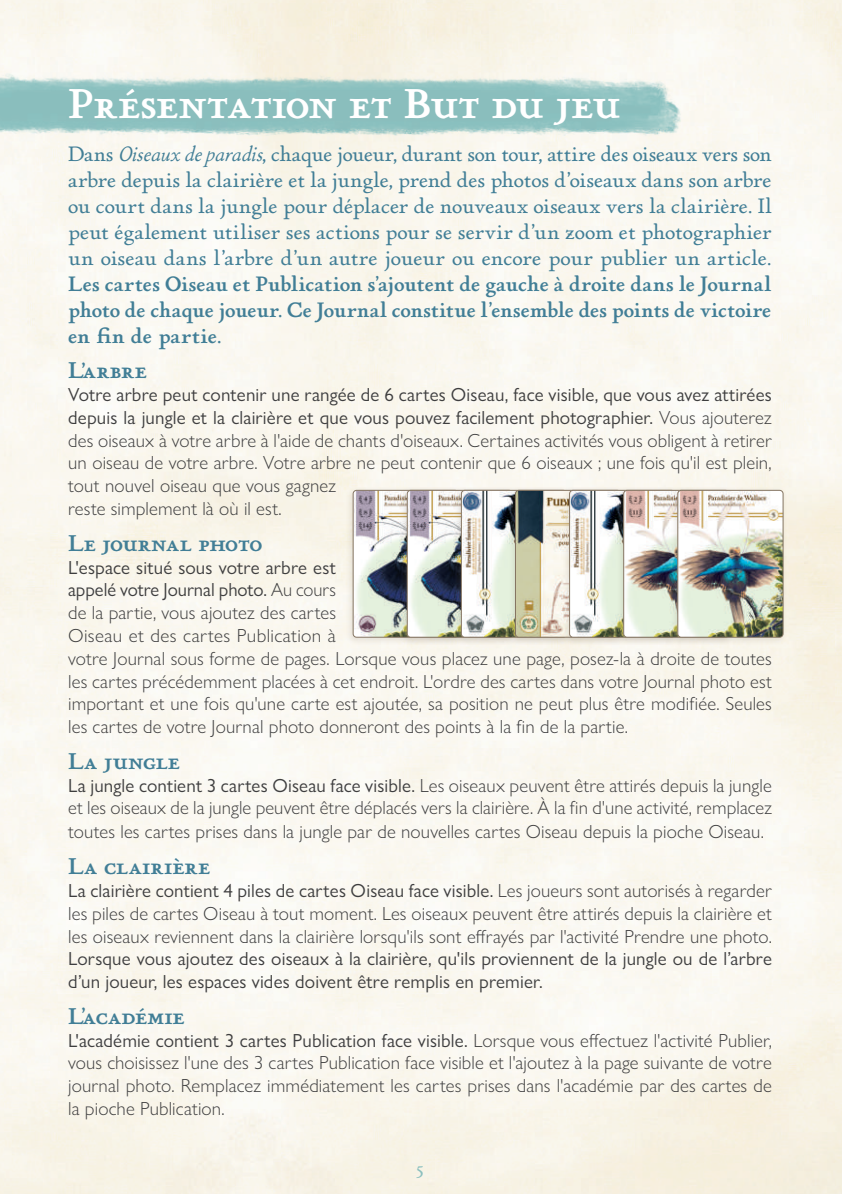
<style>
.page{position:relative;width:842px;height:1194px;background:#fff}
.page>*{position:absolute;margin:0;border:0;box-sizing:border-box;transform-origin:0 0}
.t1{font:700 44px "P22 Stickley Pro Text";letter-spacing:-.015em;color:#fff}
.t2{font:700 24px "P22 Stickley Pro Text";letter-spacing:-.005em;color:#417e96}
.t3{font:22px/26px "P22 Stickley Pro Text";letter-spacing:-.01em;color:#417e96;text-align:justify}
.t4{font:700 22px/26px "P22 Stickley Pro Text";letter-spacing:-.015em;color:#417e96;text-align:justify}
.t5{font:20px "P22 Stickley Pro Text";color:#8abfbe}
.t6{font:300 19px/22.8px "Gill Sans Nova";letter-spacing:.01em;color:#3e3e3f;text-align:justify}
.t7{font:19px/22.8px "Gill Sans Nova";letter-spacing:.01em;color:#3e3e3f}
.s1{font-style:italic}
.s2{font-weight:400}
</style>
<div class="page">
<img style="left:0;top:67px;width:683px;height:90px">
<div style="left:345px;top:486px;width:117px;height:159px;background:#857562;opacity:.2"></div>
<img style="left:353px;top:490px;width:46px;height:147px">
<div style="left:353px;top:490px;width:105px;height:147px;border:1px solid #857562;border-radius:3px"></div>
<div style="left:399px;top:486px;width:117px;height:159px;background:#857562;opacity:.2"></div>
<img style="left:407px;top:490px;width:46px;height:147px">
<div style="left:407px;top:490px;width:105px;height:147px;border:1px solid #857562;border-radius:3px"></div>
<div style="left:453px;top:486px;width:117px;height:159px;background:#857562;opacity:.2"></div>
<img style="left:461px;top:490px;width:46px;height:147px">
<div style="left:461px;top:490px;width:105px;height:147px;border:1px solid #857562;border-radius:3px"></div>
<div style="left:507px;top:486px;width:117px;height:159px;background:#857562;opacity:.2"></div>
<img style="left:515px;top:490px;width:46px;height:147px">
<div style="left:515px;top:490px;width:105px;height:147px;border:1px solid #857562;border-radius:3px"></div>
<div style="left:561px;top:486px;width:118px;height:159px;background:#857562;opacity:.2"></div>
<img style="left:569px;top:490px;width:46px;height:147px">
<div style="left:569px;top:490px;width:105px;height:147px;border:1px solid #857562;border-radius:3px"></div>
<div style="left:615px;top:486px;width:118px;height:159px;background:#857562;opacity:.2"></div>
<img style="left:623px;top:490px;width:46px;height:147px">
<div style="left:623px;top:490px;width:105px;height:147px;border:1px solid #857562;border-radius:3px"></div>
<div style="left:669px;top:486px;width:118px;height:159px;background:#857562;opacity:.2"></div>
<img style="left:677px;top:490px;width:105px;height:147px">
<div style="left:677px;top:490px;width:105px;height:147px;border:1px solid #857562;border-radius:3px"></div>
<svg style="left:838px;top:1190px;width:4px;height:4px"></svg>
<h1 class="t1" style="left:68px;top:77px;width:554px">Présentation et But du jeu</h1>
<p class="t3" style="left:68px;top:141px;width:705px">Dans <span class="s1">Oiseaux de paradis</span>, chaque joueur, durant son tour, attire des oiseaux vers son arbre depuis la clairière et la jungle, prend des photos d'oiseaux dans son arbre ou court dans la jungle pour déplacer de nouveaux oiseaux vers la clairière. Il peut également utiliser ses actions pour se servir d’un zoom et photographier un oiseau dans l'arbre d'un autre joueur ou encore pour publier un article.</p>
<p class="t4" style="left:68px;top:271px;width:704px">Les cartes Oiseau et Publication s'ajoutent de gauche à droite dans le Journal photo de chaque joueur. Ce Journal constitue l'ensemble des points de victoire en fin de partie.</p>
<p class="t2" style="left:68px;top:356px;width:80px">L’arbre</p>
<p class="t6" style="left:68px;top:383px;width:704px;text-align:left"><span class="s2">Votre arbre peut contenir une rangée de 6 cartes Oiseau, face visible, que vous avez attirées depuis la jungle et la clairière et que vous pouvez facilement photographier.</span> Vous ajouterez des oiseaux à votre arbre à l'aide de chants d'oiseaux. Certaines activités vous obligent à retirer un oiseau de votre arbre. Votre arbre ne peut contenir que 6 oiseaux ; une fois qu'il est plein, tout nouvel oiseau que vous gagnez<br>reste simplement là où il est.</p>
<p class="t2" style="left:68px;top:529px;width:196px">Le journal photo</p>
<p class="t6" style="left:68px;top:555px;width:705px;text-align:left"><span class="s2">L'espace situé sous votre arbre est<br>appelé votre Journal photo.</span> Au cours<br>de la partie, vous ajoutez des cartes<br>Oiseau et des cartes Publication à<br>votre Journal sous forme de pages. Lorsque vous placez une page, posez-la à droite de toutes les cartes précédemment placées à cet endroit. L'ordre des cartes dans votre Journal photo est important et une fois qu'une carte est ajoutée, sa position ne peut plus être modifiée. Seules les cartes de votre Journal photo donneront des points à la fin de la partie.</p>
<p class="t2" style="left:68px;top:747px;width:113px">La jungle</p>
<p class="t6" style="left:68px;top:773px;width:705px;line-height:23.4px"><span class="s2">La jungle contient 3 cartes Oiseau face visible.</span> Les oiseaux peuvent être attirés depuis la jungle et les oiseaux de la jungle peuvent être déplacés vers la clairière. À la fin d'une activité, remplacez toutes les cartes prises dans la jungle par de nouvelles cartes Oiseau depuis la pioche Oiseau.</p>
<p class="t2" style="left:68px;top:852px;width:144px">La clairière</p>
<p class="t6" style="left:68px;top:879px;width:705px"><span class="s2">La clairière contient 4 piles de cartes Oiseau face visible.</span> Les joueurs sont autorisés à regarder les piles de cartes Oiseau à tout moment. Les oiseaux peuvent être attirés depuis la clairière et les oiseaux reviennent dans la clairière lorsqu'ils sont effrayés par l'activité Prendre une photo.</p>
<p class="t7" style="left:68px;top:947px;width:705px">Lorsque vous ajoutez des oiseaux à la clairière, qu'ils proviennent de la jungle ou de l’arbre d’un joueur, les espaces vides doivent être remplis en premier.</p>
<p class="t2" style="left:68px;top:1002px;width:118px">L'académie</p>
<p class="t6" style="left:68px;top:1028px;width:705px"><span class="s2">L'académie contient 3 cartes Publication face visible.</span> Lorsque vous effectuez l'activité Publier, vous choisissez l'une des 3 cartes Publication face visible et l'ajoutez à la page suivante de votre journal photo. Remplacez immédiatement les cartes prises dans l'académie par des cartes de la pioche Publication.</p>
<p class="t5" style="left:415px;top:1156px;width:10px">5</p>
</div>
